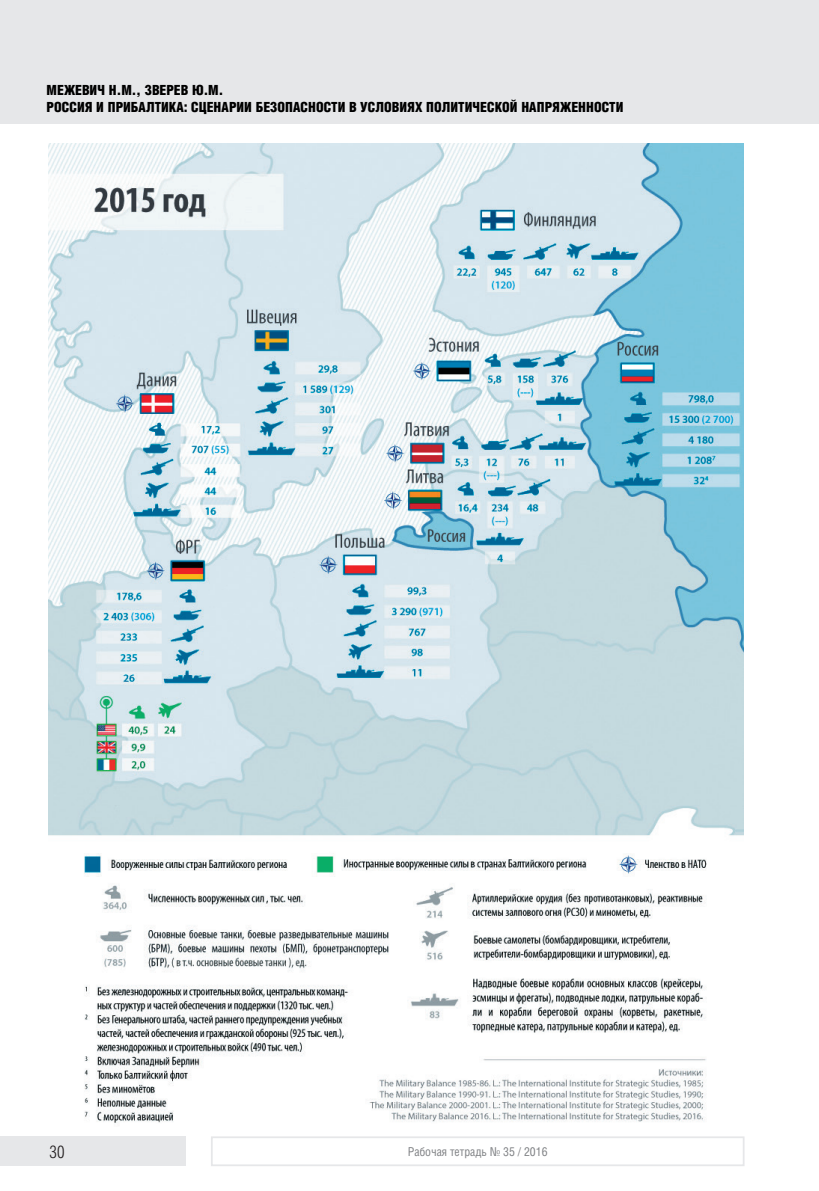
<style>
.page{position:relative;width:819px;height:1191px;background:#fff}
.page>*{position:absolute;margin:0;border:0;box-sizing:border-box;transform-origin:0 0}
.t1{font:300 17.5px "Helios Cond";color:#231f20}
.t2{font:900 14px/17.5px "Helios Cond";color:#000}
.t3{font:12.25px "Helios Cond";color:#808285}
</style>
<div class="page">
<div style="left:0;top:0;width:819px;height:124px;background:#e6e7e9"></div>
<div style="left:0;top:1136px;width:186px;height:30px;background:#e6e7e9"></div>
<div style="left:211px;top:1136px;width:533px;height:30px;border:2px solid #e6e7e9"></div>
<img style="left:49px;top:144px;width:694px;height:979px">
<p class="t2" style="left:47px;top:81px;width:578px">МЕЖЕВИЧ Н.М., ЗВЕРЕВ Ю.М.<br>РОССИЯ И ПРИБАЛТИКА: СЦЕНАРИИ БЕЗОПАСНОСТИ В УСЛОВИЯХ ПОЛИТИЧЕСКОЙ НАПРЯЖЕННОСТИ</p>
<p class="t1" style="left:50px;top:1142px;width:16px">30</p>
<p class="t3" style="left:408px;top:1144px;width:141px">Рабочая тетрадь № 35 / 2016</p>
</div>
